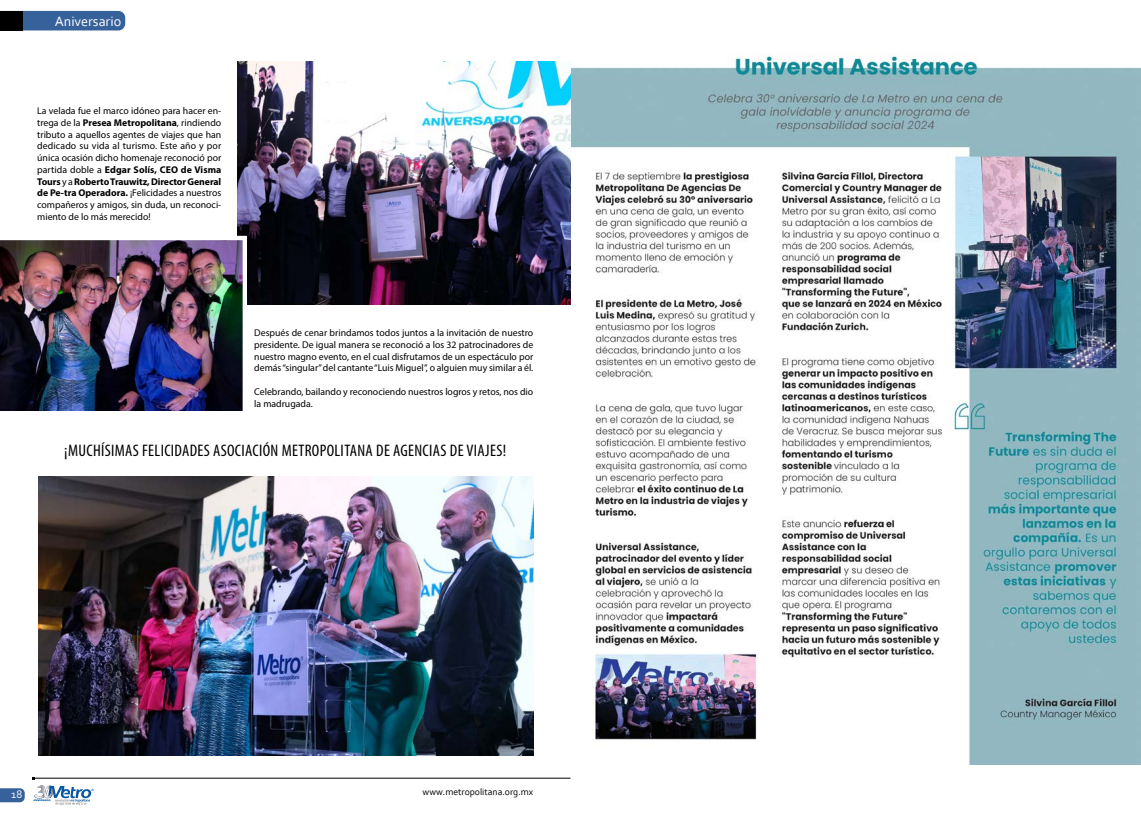
<style>
.page{position:relative;width:1141px;height:819px;background:#fff}
.page>*{position:absolute;margin:0;border:0;box-sizing:border-box;transform-origin:0 0}
.t1{font:condensed 16.8px "Myriad Pro";letter-spacing:.02em;color:#000}
.t2{font:14.17px "Corbel";color:#fff}
.t3{font:11.38px "Corbel";color:#fff}
.t4{font:9.8px/11.7px "Myriad Pro";color:#000;text-align:justify}
.t5{font:9.62px "Corbel";color:#000}
.s1{font-weight:700}
</style>
<div class="page">
<svg style="left:0;top:788px;width:25px;height:14px"></svg>
<hr style="left:33px;top:778px;width:537px;height:1px;background:#000">
<svg style="left:33px;top:785px;width:61px;height:20px"></svg>
<img style="left:570px;top:53px;width:571px;height:711px">
<div style="left:23px;top:11px;width:102px;height:19px;background:#37619b"></div>
<div style="left:0;top:11px;width:23px;height:19px;background:#000"></div>
<img style="left:238px;top:62px;width:332px;height:242px">
<img style="left:0;top:236px;width:247px;height:175px">
<img style="left:38px;top:476px;width:495px;height:279px">
<img style="left:74px;top:504px;width:426px;height:240px">
<h2 class="t2" style="left:55px;top:12px;width:68px">Aniversario</h2>
<p class="t4" style="left:37px;top:105px;width:186px">La velada fue el marco idóneo para hacer en&shy;trega de la <span class="s1">Presea Metropolitana</span>, rindiendo tributo a aquellos agentes de viajes que han dedicado su vida al turismo. Este año y por única ocasión dicho homenaje reconoció por partida doble a <span class="s1">Edgar Solís, CEO de Visma Tours</span> y a <span class="s1">Roberto Trauwitz, Director General de Pe-tra Operadora.</span> ¡Felicidades a nuestros compañeros y amigos, sin duda, un reconoci&shy;miento de lo más merecido!</p>
<p class="t4" style="left:254px;top:327px;width:281px">Después de cenar brindamos todos juntos a la invitación de nuestro presidente. De igual manera se reconoció a los 32 patrocinadores de nuestro magno evento, en el cual disfrutamos de un espectáculo por demás “singular” del cantante “Luis Miguel”, o alguien muy similar a él.</p>
<p class="t4" style="left:254px;top:385px;width:281px">Celebrando, bailando y reconociendo nuestros logros y retos, nos dio la madrugada.</p>
<h1 class="t1" style="left:64px;top:440px;width:443px">¡MUCHÍSIMAS FELICIDADES ASOCIACIÓN METROPOLITANA DE AGENCIAS DE VIAJES!</h1>
<p class="t3" style="left:11px;top:787px;width:12px">18</p>
<p class="t5" style="left:423px;top:786px;width:112px">www.metropolitana.org.mx</p>
</div>
